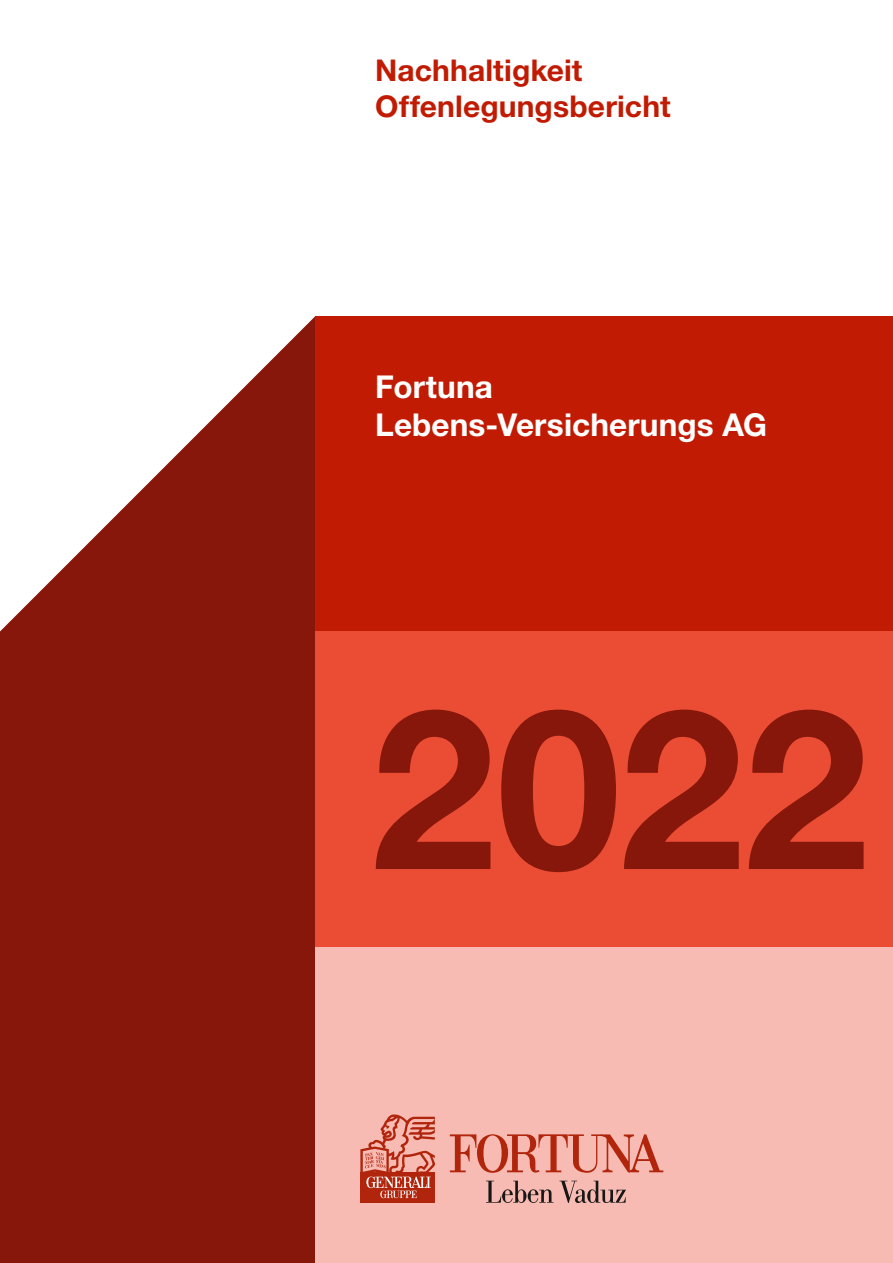
<style>
.page{position:relative;width:893px;height:1263px;background:#fff}
.page>*{position:absolute;margin:0;border:0;box-sizing:border-box;transform-origin:0 0}
.t1{font:700 223.2px "Helvetica Neue LT Std";color:#87170a}
.t2{font:700 31.5px/37.8px "Helvetica Neue LT Std";letter-spacing:.005em;color:#fff}
.t3{font:700 30px/36px "Helvetica Neue LT Std";letter-spacing:.005em;color:#c11c03}
</style>
<div class="page">
<svg style="left:0;top:316px;width:316px;height:947px;fill:#87170a"></svg>
<div style="left:316px;top:316px;width:577px;height:315px;background:#c11c03"></div>
<div style="left:316px;top:947px;width:577px;height:316px;background:#f7bbb3"></div>
<div style="left:316px;top:631px;width:577px;height:316px;background:#ea4d33"></div>
<svg style="left:486px;top:1181px;width:67px;height:22px"></svg>
<svg style="left:559px;top:1181px;width:67px;height:22px"></svg>
<svg style="left:450px;top:1134px;width:213px;height:39px"></svg>
<div style="left:360px;top:1172px;width:75px;height:31px;background:#b0250c"></div>
<svg style="left:360px;top:1114px;width:75px;height:84px"></svg>
<p class="t3" style="left:375px;top:52px;width:297px">Nachhaltigkeit<br>Offenlegungsbericht</p>
<p class="t2" style="left:375px;top:367px;width:393px">Fortuna<br>Lebens-Versicherungs AG</p>
<h1 class="t1" style="left:371px;top:651px;width:499px">2022</h1>
</div>
